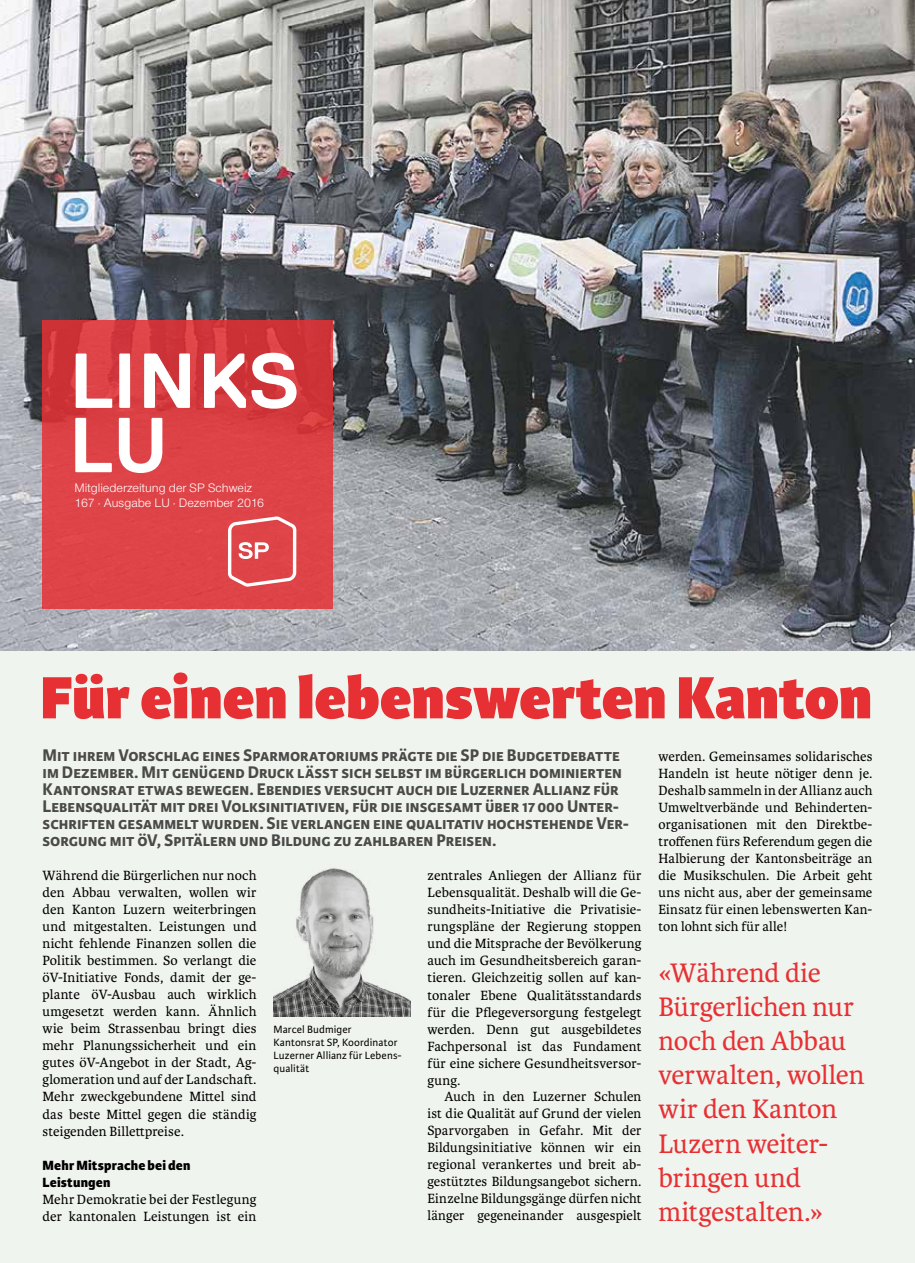
<style>
.page{position:relative;width:915px;height:1263px;background:#fff}
.page>*{position:absolute;margin:0;border:0;box-sizing:border-box;transform-origin:0 0}
.t1{font:700 77.7px "Replica";color:#fff}
.t2{font:800 63.45px "Karmina Sans";color:#e73034}
.t3{font:28.5px/34px "Karmina";letter-spacing:-.005em;color:#e73034}
.t4{font:700 18px/17px "Karmina Sans";color:#4a4a49}
.t5{font:14.25px/17px "Karmina";letter-spacing:.01em;color:#000;text-align:justify}
.t6{font:800 14.25px/17px "Karmina Sans";letter-spacing:.01em;color:#000}
.t7{font:12.75px/15.3px "Nimbus San Nov";color:#fff}
.t8{font:11.25px/12.8px "Karmina Sans";letter-spacing:.015em;color:#000}
</style>
<div class="page">
<div style="left:0;top:0;width:914px;height:1263px;background:#f0f4ee"></div>
<img style="left:273px;top:868px;width:137px;height:148px">
<img style="left:0;top:0;width:914px;height:650px">
<div style="left:43px;top:320px;width:289px;height:288px;background:linear-gradient(to bottom,#d1373b,#e2474c)"></div>
<svg style="left:76px;top:353px;width:36px;height:55px;background:#eb8f92"></svg>
<svg style="left:119px;top:353px;width:11px;height:55px"></svg>
<svg style="left:144px;top:353px;width:46px;height:55px;background:#eeb9ba"></svg>
<svg style="left:204px;top:353px;width:92px;height:56px;background:#e9a0a2"></svg>
<svg style="left:228px;top:516px;width:68px;height:71px;background:#e46a6e"></svg>
<h1 class="t1" style="left:69px;top:402px;width:101px">LU</h1>
<p class="t7" style="left:74px;top:480px;width:191px">Mitgliederzeitung der SP Schweiz<br>167 · Ausgabe LU · Dezember 2016</p>
<h2 class="t2" style="left:40px;top:660px;width:832px">Für einen lebenswerten Kanton</h2>
<p class="t4" style="left:43px;top:747px;width:588px">Mit ihrem Vorschlag eines Sparmoratoriums prägte die SP die Budgetdebatte im Dezember. Mit genügend Druck lässt sich selbst im bürgerlich dominierten Kantonsrat etwas bewegen. Ebendies versucht auch die Luzerner Allianz für Lebensqualität mit drei Volksinitiativen, für die insgesamt über 17 000 Unter&shy;schriften gesammelt wurden. Sie verlangen eine qualitativ hochstehende Ver&shy;sorgung mit öV, Spitälern und Bildung zu zahlbaren Preisen.</p>
<p class="t5" style="left:43px;top:867px;width:215px">Während die Bürgerlichen nur noch den Abbau verwalten, wollen wir den Kanton Luzern weiterbringen und mitgestalten. Leistungen und nicht fehlende Finanzen sollen die Politik bestimmen. So verlangt die öV-Initiative Fonds, damit der ge&shy;plante öV-Ausbau auch wirklich umgesetzt werden kann. Ähnlich wie beim Strassenbau bringt dies mehr Planungssicherheit und ein gutes öV-Angebot in der Stadt, Ag&shy;glomeration und auf der Landschaft.<br>Mehr zweckgebundene Mittel sind das beste Mittel gegen die ständig steigenden Billettpreise.</p>
<p class="t6" style="left:43px;top:1157px;width:149px">Mehr Mitsprache bei den<br>Leistungen</p>
<p class="t5" style="left:43px;top:1191px;width:215px">Mehr Demokratie bei der Festlegung der kantonalen Leistungen ist ein</p>
<p class="t5" style="left:427px;top:867px;width:215px">zentrales Anliegen der Allianz für Lebensqualität. Deshalb will die Ge&shy;sundheits-Initiative die Privatisie&shy;rungspläne der Regierung stoppen und die Mitsprache der Bevölkerung auch im Gesundheitsbereich garan&shy;tieren. Gleichzeitig sollen auf kan&shy;tonaler Ebene Qualitätsstandards für die Pflegeversorgung festgelegt werden. Denn gut ausgebildetes Fachpersonal ist das Fundament für eine sichere Gesundheitsversor&shy;gung.</p>
<p class="t5" style="left:427px;top:1088px;width:215px;text-indent:17px">Auch in den Luzerner Schulen ist die Qualität auf Grund der vielen Sparvorgaben in Gefahr. Mit der Bildungsinitiative können wir ein regional verankertes und breit ab&shy;gestütztes Bildungsangebot sichern.<br>Einzelne Bildungsgänge dürfen nicht länger gegeneinander ausgespielt</p>
<p class="t8" style="left:273px;top:1023px;width:130px">Marcel Budmiger<br>Kantonsrat SP, Koordinator<br>Luzerner Allianz für Lebens&shy;qualität</p>
<p class="t5" style="left:658px;top:748px;width:215px">werden. Gemeinsames solidarisches Handeln ist heute nötiger denn je.<br>Deshalb sammeln in der Allianz auch Umweltverbände und Behinderten&shy;organisationen mit den Direktbe&shy;troffenen fürs Referendum gegen die Halbierung der Kantonsbeiträge an die Musikschulen. Die Arbeit geht uns nicht aus, aber der gemeinsame Einsatz für einen lebenswerten Kan&shy;ton lohnt sich für alle!</p>
<h3 class="t3" style="left:658px;top:956px;width:208px">«Während die<br>Bürgerlichen nur noch den Abbau verwalten, wollen wir den Kanton<br>Luzern weiter&shy;bringen und mitgestalten.»</h3>
</div>
